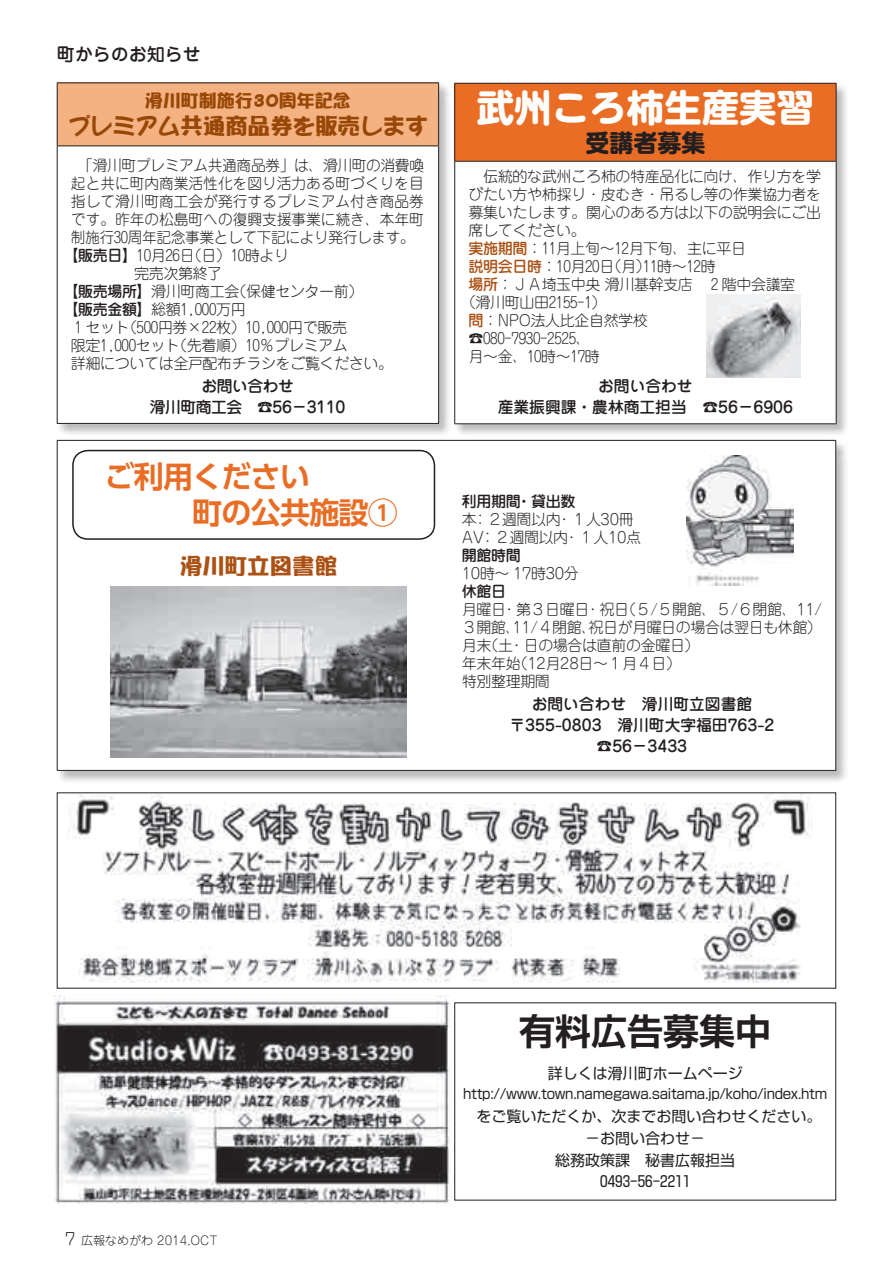
<style>
.page{position:relative;width:893px;height:1263px;background:#fff}
.page>*{position:absolute;margin:0;border:0;box-sizing:border-box;transform-origin:0 0}
.t1{font:700 37.5px "UD Shin M Go Pro";color:#fff}
.対象{font:700 36px "Shin Go Pro De";color:#231f20}
.t2{font:700 30px "UD Shin Go Pro De";letter-spacing:-.025em;color:#e96d24}
.t3{font:700 24px "UD Shin M Go Pro";color:#231f20}
.t4{font:22.5px "DFPOP1 Std W12";color:#984806}
.t5{font:22.5px "DFPOP1 Std W12";color:#ac5114}
.t6{font:18px "DFPOP1 Std W12";color:#984806}
.t7{font:500 18px "Jun 34 Pro";color:#231f20}
.t8{font:300 16.5px "Jun 101 Pro";color:#231f20}
.t9{font:500 15.75px "Jun 34 Pro";color:#231f20}
.t10{font:300 15px/18px "Jun 101 Pro";letter-spacing:-.025em;color:#231f20;text-align:justify}
.対象-2{font:15px "Shin Go Pro";color:#231f20}
.t11{font:500 15px "Jun 34 Pro";letter-spacing:-.025em;color:#231f20}
.t12{font:500 15px "Jun 34 Pro";color:#ac5114}
.対象-3{font:13.8px "Shin Go Pro";letter-spacing:-.02em;color:#231f20;scale:.96 1}
.t13{font:300 12px "Jun 101 Pro";color:#231f20}
.s1{font-family:"Jun 101 Pro";font-weight:300}
.s2{font-family:"Jun 34 Pro";font-weight:500}
.s3{font-family:"Jun 101 Pro";font-weight:300;color:#231f20}
.s4{font-family:"Jun 34 Pro";font-weight:500;color:#ac5114}
</style>
<div class="page">
<div style="left:56px;top:439px;width:793px;height:344px;background:#231f20;opacity:.3"></div>
<div style="left:57px;top:440px;width:779px;height:330px;background:#fff"></div>
<hr style="left:57px;top:440px;width:779px;height:1px;background:#231f20">
<hr style="left:57px;top:441px;width:1px;height:329px;background:#231f20">
<hr style="left:835px;top:441px;width:1px;height:329px;background:#231f20">
<hr style="left:57px;top:770px;width:779px;height:1px;background:#231f20">
<img style="left:69px;top:794px;width:743px;height:189px">
<div style="left:56px;top:82px;width:395px;height:354px;background:#231f20;opacity:.3"></div>
<div style="left:57px;top:83px;width:382px;height:63px;background:#f4b182"></div>
<div style="left:57px;top:146px;width:382px;height:277px;background:#fff"></div>
<hr style="left:57px;top:83px;width:382px;height:1px;background:#231f20">
<hr style="left:57px;top:83px;width:1px;height:63px;background:#231f20">
<hr style="left:438px;top:83px;width:1px;height:63px;background:#231f20">
<hr style="left:57px;top:146px;width:382px;height:1px;background:#231f20">
<hr style="left:57px;top:146px;width:1px;height:277px;background:#231f20">
<hr style="left:438px;top:146px;width:1px;height:277px;background:#231f20">
<hr style="left:57px;top:423px;width:382px;height:1px;background:#231f20">
<div style="left:454px;top:82px;width:395px;height:354px;background:#231f20;opacity:.3"></div>
<div style="left:455px;top:83px;width:381px;height:78px;background:#e96d24"></div>
<div style="left:455px;top:161px;width:381px;height:263px;background:#fff"></div>
<hr style="left:454px;top:83px;width:382px;height:1px;background:#231f20">
<hr style="left:454px;top:84px;width:1px;height:77px;background:#231f20">
<hr style="left:836px;top:84px;width:1px;height:77px;background:#231f20">
<hr style="left:454px;top:161px;width:382px;height:1px;background:#231f20">
<hr style="left:454px;top:162px;width:1px;height:261px;background:#231f20">
<hr style="left:836px;top:162px;width:1px;height:261px;background:#231f20">
<hr style="left:454px;top:423px;width:382px;height:1px;background:#231f20">
<div style="left:72px;top:450px;width:363px;height:90px;border:2px solid #231f20;border-radius:15px"></div>
<img style="left:110px;top:587px;width:297px;height:171px">
<img style="left:707px;top:295px;width:94px;height:83px">
<img style="left:55px;top:996px;width:395px;height:207px">
<img style="left:687px;top:456px;width:106px;height:129px">
<p class="t7" style="left:57px;top:40px;width:146px">町からのお知らせ</p>
<p class="t6" style="left:145px;top:90px;width:207px">滑川町制施行30周年記念</p>
<p class="t4" style="left:68px;top:114px;width:361px">プレミアム共通商品券を販売します</p>
<p class="t10" style="left:71px;top:154px;width:355px;text-indent:7px">「滑川町プレミアム共通商品券」は、滑川町の消費喚起と共に町内商業活性化を図り活力ある町づくりを目指して滑川町商工会が発行するプレミアム付き商品券です。昨年の松島町への復興支援事業に続き、本年町制施行３０周年記念事業として下記により発行します。</p>
<p class="t10" style="left:180px;top:244px;width:111px">（日日）１０時より</p>
<p class="t11" style="left:63px;top:243px;width:110px">【販売日】<span class="s1">１０月２６</span></p>
<p class="t10" style="left:71px;top:262px;width:153px">　　　　完売次第終了</p>
<p class="t11" style="left:63px;top:279px;width:177px">【販売場所】<span class="s1">滑川町商工会</span></p>
<p class="t10" style="left:216px;top:298px;width:31px">万円</p>
<p class="t10" style="left:231px;top:280px;width:134px">（保健センター前(</p>
<p class="t10" style="left:63px;top:298px;width:140px"><span class="s2">【販売金額】</span>総額１，０００</p>
<p class="t10" style="left:122px;top:316px;width:23px">（５００</p>
<p class="t10" style="left:216px;top:316px;width:59px">枚）１０，０００</p>
<p class="t10" style="left:158px;top:316px;width:52px">円券×２２</p>
<p class="t10" style="left:288px;top:316px;width:60px">円で販売</p>
<p class="t10" style="left:71px;top:316px;width:60px">₁セット</p>
<p class="t10" style="left:172px;top:334px;width:177px">（先着順）１０％プレミアム</p>
<p class="t10" style="left:71px;top:334px;width:52px">限定１，０００</p>
<p class="t10" style="left:71px;top:352px;width:324px">詳細については全戸配布チラシをご覧ください。</p>
<p class="t10" style="left:136px;top:334px;width:46px">セット</p>
<p class="t9" style="left:201px;top:373px;width:94px">お問い合わせ</p>
<p class="t9" style="left:257px;top:394px;width:90px">☎56－3110</p>
<p class="t9" style="left:150px;top:394px;width:94px">滑川町商工会</p>
<p class="t2" style="left:105px;top:452px;width:207px">ご利用ください</p>
<p class="t2" style="left:105px;top:488px;width:295px">　　　町の公共施設1</p>
<p class="t5" style="left:180px;top:553px;width:159px">滑川町立図書館</p>
<p class="t1" style="left:477px;top:77px;width:339px">武州ころ柿生産実習</p>
<p class="t3" style="left:585px;top:124px;width:121px">受講者募集</p>
<p class="t10" style="left:468px;top:166px;width:354px">　伝統的な武州ころ柿の特産品化に向け、作り方を学びたい方や柿採り・皮むき・吊るし等の作業協力者を募集いたします。関心のある方は以下の説明会にご出席してください。</p>
<p class="t10" style="left:556px;top:238px;width:192px">月上旬～1 2月下旬、主に平日</p>
<p class="t12" style="left:468px;top:237px;width:80px">実施期間<span class="s3">：11</span></p>
<p class="t10" style="left:468px;top:256px;width:181px"><span class="s4">説明会日時</span>：1 0月20日月( 1 1)</p>
<p class="t10" style="left:468px;top:274px;width:328px"><span class="s4">場所</span>：ＪＡ埼玉中央滑川基幹支店　₂階中会議室</p>
<p class="t10" style="left:468px;top:292px;width:139px">(滑川町山田21 55-1 (</p>
<p class="t10" style="left:468px;top:310px;width:181px"><span class="s4">問</span>：NPO法人比企自然学校</p>
<p class="t10" style="left:468px;top:328px;width:124px">☎080-7930-2525、</p>
<p class="t10" style="left:585px;top:346px;width:16px">時</p>
<p class="t10" style="left:657px;top:256px;width:60px">時～1 2時</p>
<p class="t10" style="left:468px;top:346px;width:110px">月～金、1 0時～17</p>
<p class="t9" style="left:598px;top:374px;width:96px">お問い合わせ</p>
<p class="t9" style="left:498px;top:395px;width:190px">産業振興課・農林商工担当</p>
<p class="t9" style="left:702px;top:395px;width:92px">☎56－6906</p>
<p class="t11" style="left:517px;top:489px;width:60px">・貸出数</p>
<p class="t11" style="left:462px;top:489px;width:60px">利用期間</p>
<p class="t10" style="left:473px;top:508px;width:90px">：２週間以内</p>
<p class="t10" style="left:557px;top:508px;width:79px">・１人30冊</p>
<p class="t10" style="left:462px;top:508px;width:16px">本</p>
<p class="t10" style="left:564px;top:526px;width:79px">・１人10点</p>
<p class="t10" style="left:480px;top:526px;width:90px">：２週間以内</p>
<p class="t10" style="left:462px;top:526px;width:24px">AV</p>
<p class="t11" style="left:462px;top:543px;width:60px">開館時間</p>
<p class="t10" style="left:462px;top:562px;width:119px">10時～ 17時30分</p>
<p class="t11" style="left:462px;top:579px;width:46px">休館日</p>
<p class="t10" style="left:621px;top:598px;width:202px">（５/５開館、５/６閉館、11/</p>
<p class="t10" style="left:502px;top:598px;width:89px">・第３日曜日</p>
<p class="t10" style="left:585px;top:598px;width:45px">・祝日</p>
<p class="t10" style="left:462px;top:598px;width:362px">月曜日<br>３開館 11/４閉館祝日が月曜日の場合は翌日も休館(</p>
<p class="t10" style="left:581px;top:616px;width:16px">、</p>
<p class="t10" style="left:506px;top:616px;width:16px">、</p>
<p class="t10" style="left:484px;top:634px;width:31px">（土</p>
<p class="t10" style="left:509px;top:634px;width:192px">・日の場合は直前の金曜日(</p>
<p class="t10" style="left:462px;top:634px;width:31px">月末</p>
<p class="t10" style="left:513px;top:652px;width:170px">（12月28日～１月４日(</p>
<p class="t10" style="left:462px;top:652px;width:60px">年末年始</p>
<p class="t10" style="left:462px;top:670px;width:90px">特別整理期間</p>
<p class="t9" style="left:532px;top:691px;width:222px">お問い合わせ　滑川町立図書館</p>
<p class="t9" style="left:509px;top:712px;width:266px">〒355-0803　滑川町大字福田763-2</p>
<p class="t9" style="left:597px;top:733px;width:92px">☎56－3433</p>
<p class="t8" style="left:65px;top:1225px;width:12px">7</p>
<p class="t13" style="left:81px;top:1231px;width:138px">広報なめがわ 2014.OCT</p>
<p class="対象" style="left:519px;top:1001px;width:253px">有料広告募集中</p>
<p class="対象-2" style="left:548px;top:1061px;width:196px">詳しくは滑川町ホームページ</p>
<p class="対象-3" style="left:463px;top:1083px;width:381px">http://www.town.namegawa.saitama j p. /koho/index.htm</p>
<p class="対象-2" style="left:476px;top:1104px;width:346px">をご覧いただくか、次までお問い合わせください。</p>
<p class="対象-2" style="left:585px;top:1126px;width:121px">－お問い合わせ－</p>
<p class="対象-2" style="left:555px;top:1148px;width:181px">総務政策課　秘書広報担当</p>
<p class="対象-2" style="left:600px;top:1169px;width:91px">0493-56-２２１１</p>
</div>
